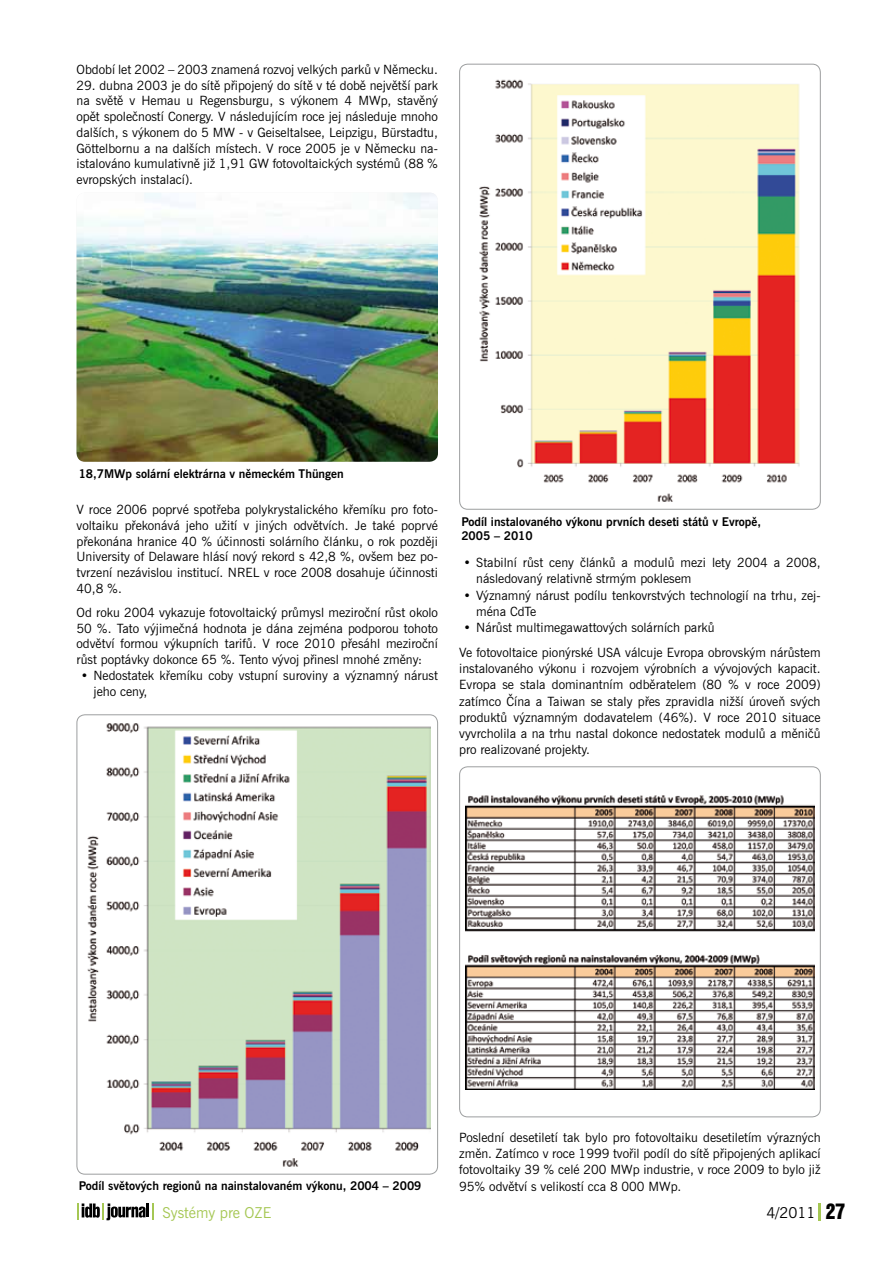
<style>
.page{position:relative;width:893px;height:1263px;background:#fff}
.page>*{position:absolute;margin:0;border:0;box-sizing:border-box;transform-origin:0 0}
.t1{font:15px "News Gothic AT";color:#a5c753}
.t2{font:15px "News Gothic AT";color:#000}
.t3{font:12.75px/15.8px "News Gothic AT";color:#000;text-align:justify}
.t4{font:700 12px/14.4px "News Gothic AT";color:#000}
.s1{font-family:"Swiss 921 AT Regular A";font-size:19.5px}
</style>
<div class="page">
<svg style="left:819px;top:1203px;width:2px;height:17px"></svg>
<svg style="left:152px;top:1203px;width:2px;height:17px"></svg>
<svg style="left:77px;top:1203px;width:68px;height:17px"></svg>
<hr style="left:146px;top:1203px;width:3px;height:14px;background:#000">
<img style="left:466px;top:795px;width:348px;height:295px">
<div style="left:459px;top:766px;width:362px;height:351px;border:1px solid #9c9e9f;border-radius:8px"></div>
<img style="left:77px;top:193px;width:361px;height:269px">
<img style="left:87px;top:723px;width:344px;height:444px">
<img style="left:479px;top:79px;width:321px;height:423px">
<p class="t3" style="left:77px;top:61px;width:363px">Období let 2002 – 2003 znamená rozvoj velkých parků v Německu.</p>
<p class="t3" style="left:77px;top:77px;width:363px">29. dubna 2003 je do sítě připojený do sítě v té době největší park na světě v Hemau u Regensburgu, s výkonem 4 MWp, stavěný opět společností Conergy. V následujícím roce jej následuje mnoho dalších, s výkonem do 5 MW - v Geiseltalsee, Leipzigu, Bürstadtu, Göttelbornu a na dalších místech. V roce 2005 je v Německu na&shy;istalováno kumulativně již 1,91 GW fotovoltaických systémů (88 % evropských instalací).</p>
<p class="t4" style="left:79px;top:466px;width:267px">18,7MWp solární elektrárna v německém Thüngen</p>
<p class="t3" style="left:77px;top:502px;width:363px">V roce 2006 poprvé spotřeba polykrystalického křemíku pro foto&shy;voltaiku překonává jeho užití v jiných odvětvích. Je také poprvé překonána hranice 40 % účinnosti solárního článku, o rok později University of Delaware hlásí nový rekord s 42,8 %, ovšem bez po&shy;tvrzení nezávislou institucí. NREL v roce 2008 dosahuje účinnosti 40,8 %.</p>
<p class="t3" style="left:77px;top:604px;width:363px">Od roku 2004 vykazuje fotovoltaický průmysl meziroční růst okolo 50 %. Tato výjimečná hodnota je dána zejména podporou tohoto odvětví formou výkupních tarifů. V roce 2010 přesáhl meziroční růst poptávky dokonce 65 %. Tento vývoj přinesl mnohé změny:</p>
<p class="t3" style="left:94px;top:667px;width:346px;text-indent:-13px">• Nedostatek křemíku coby vstupní suroviny a významný nárust jeho ceny,</p>
<p class="t4" style="left:461px;top:514px;width:301px">Podíl instalovaného výkonu prvních deseti států v Evropě,<br>2005 – 2010</p>
<p class="t3" style="left:476px;top:554px;width:346px;line-height:16.2px;text-indent:-13px">• Stabilní růst ceny článků a modulů mezi lety 2004 a 2008, následovaný relativně strmým poklesem</p>
<p class="t3" style="left:476px;top:587px;width:346px;line-height:16.2px;text-indent:-13px">• Významný nárust podílu tenkovrstvých technologií na trhu, zej&shy;ména CdTe</p>
<p class="t3" style="left:459px;top:615px;width:363px;line-height:24.8px;text-indent:4px">• Nárůst multimegawattových solárních parků<br>Ve fotovoltaice pionýrské USA válcuje Evropa obrovským nárůstem</p>
<p class="t3" style="left:459px;top:660px;width:363px;line-height:16.2px">instalovaného výkonu i rozvojem výrobních a vývojových kapacit.<br>Evropa se stala dominantním odběratelem (80 % v roce 2009) zatímco Čína a Taiwan se staly přes zpravidla nižší úroveň svých produktů významným dodavatelem (46%). V roce 2010 situace vyvrcholila a na trhu nastal dokonce nedostatek modulů a měničů pro realizované projekty.</p>
<p class="t4" style="left:79px;top:1179px;width:344px">Podíl světových regionů na nainstalovaném výkonu, 2004 – 2009</p>
<p class="t3" style="left:459px;top:1129px;width:363px;line-height:16.2px">Poslední desetiletí tak bylo pro fotovoltaiku desetiletím výrazných změn. Zatímco v roce 1999 tvořil podíl do sítě připojených aplikací fotovoltaiky 39 % celé 200 MWp industrie, v roce 2009 to bylo již 95% odvětví s velikostí cca 8 000 MWp.</p>
<p class="t1" style="left:162px;top:1203px;width:110px">Systémy pre OZE</p>
<p class="t2" style="left:766px;top:1203px;width:80px">4/2011 <span class="s1">27</span></p>
</div>
